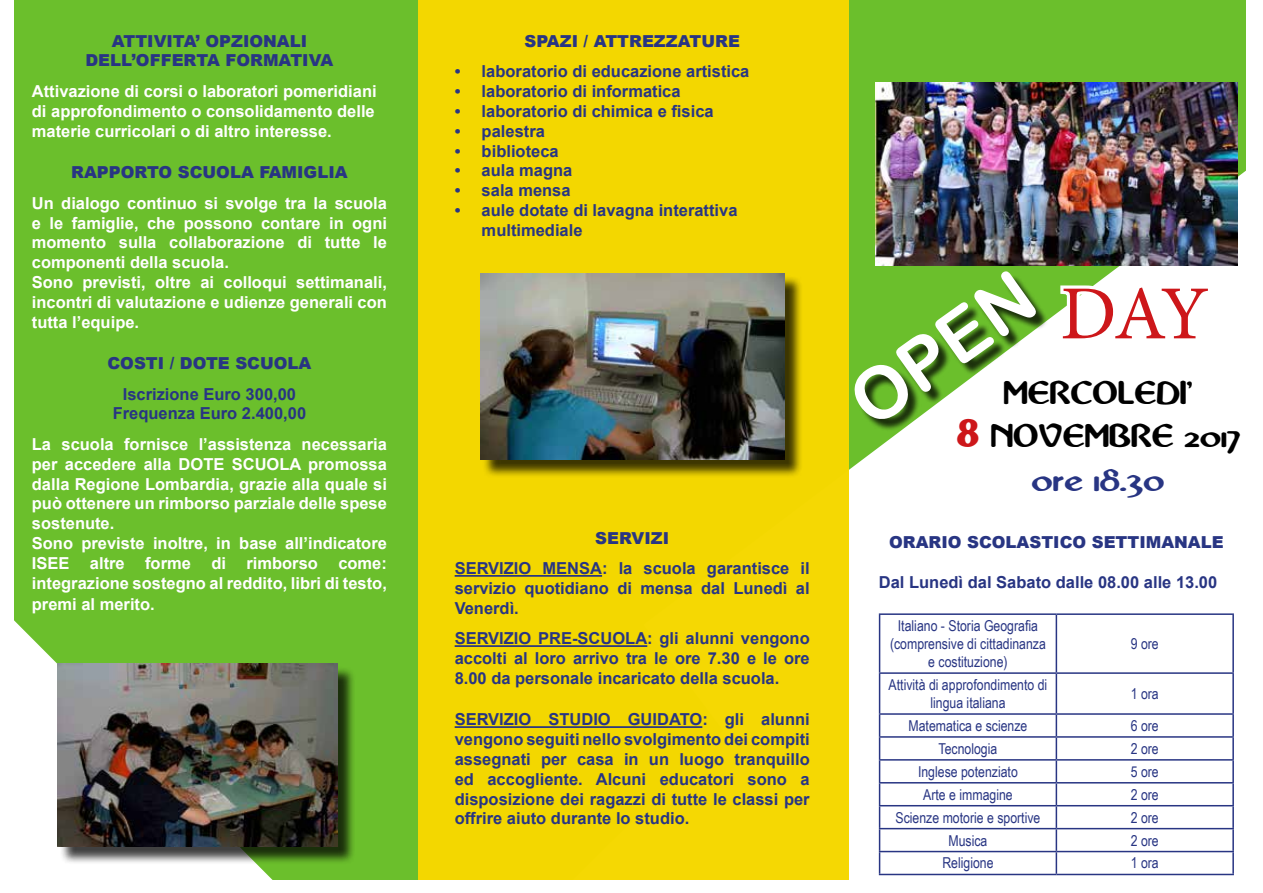
<style>
.page{position:relative;width:1263px;height:893px;background:#fff}
.page>*{position:absolute;margin:0;border:0;box-sizing:border-box;transform-origin:0 0}
.t1{font:76.35px "Minion Pro";color:#cd171a}
.t2{font:72px "Arial Rounded MT Bold";color:#fff}
.t3{font:36px/43.2px "Abbey Medium Wd";color:#000;text-align:center}
.t4{font:700 16.5px/19.8px "Arial";color:#283583;text-align:justify}
.t5{font:700 16.5px/19.8px "Arial";color:#fff}
.t6{font:900 16.5px/19.8px "Arial";color:#283583;text-align:center}
.t7{font:15px/18px "Arial Narrow";color:#283583;text-align:center}
.s1{font-family:"Cancun Plain";color:#cd171a}
.s2{color:#283583}
</style>
<div class="page">
<div style="left:14px;top:0;width:1232px;height:880px;background:#6bbf2c"></div>
<svg style="left:849px;top:159px;width:397px;height:721px"></svg>
<div style="left:419px;top:0;width:430px;height:893px;background:#f5d800"></div>
<hr style="left:455px;top:575px;width:147px;height:2px;background:#283583">
<hr style="left:455px;top:645px;width:192px;height:2px;background:#283583">
<hr style="left:455px;top:726px;width:247px;height:2px;background:#283583">
<hr style="left:879px;top:613px;width:177px;height:2px;background:#283583">
<hr style="left:879px;top:615px;width:1px;height:57px;background:#283583">
<hr style="left:1056px;top:613px;width:178px;height:2px;background:#283583">
<hr style="left:1056px;top:615px;width:1px;height:57px;background:#283583">
<hr style="left:1232px;top:615px;width:2px;height:57px;background:#283583">
<hr style="left:879px;top:672px;width:177px;height:2px;background:#283583">
<hr style="left:879px;top:674px;width:1px;height:39px;background:#283583">
<hr style="left:1056px;top:672px;width:178px;height:2px;background:#283583">
<hr style="left:1056px;top:674px;width:1px;height:39px;background:#283583">
<hr style="left:1232px;top:674px;width:2px;height:39px;background:#283583">
<hr style="left:879px;top:713px;width:177px;height:2px;background:#283583">
<hr style="left:1056px;top:713px;width:178px;height:2px;background:#283583">
<hr style="left:1232px;top:715px;width:2px;height:21px;background:#283583">
<hr style="left:879px;top:736px;width:177px;height:2px;background:#283583">
<hr style="left:1056px;top:736px;width:178px;height:2px;background:#283583">
<hr style="left:1232px;top:738px;width:2px;height:21px;background:#283583">
<hr style="left:879px;top:759px;width:177px;height:2px;background:#283583">
<hr style="left:1056px;top:759px;width:178px;height:2px;background:#283583">
<hr style="left:1232px;top:761px;width:2px;height:21px;background:#283583">
<hr style="left:879px;top:782px;width:177px;height:1px;background:#283583">
<hr style="left:1056px;top:782px;width:178px;height:1px;background:#283583">
<hr style="left:1232px;top:783px;width:2px;height:22px;background:#283583">
<hr style="left:879px;top:805px;width:177px;height:1px;background:#283583">
<hr style="left:1056px;top:805px;width:178px;height:1px;background:#283583">
<hr style="left:1232px;top:806px;width:2px;height:22px;background:#283583">
<hr style="left:879px;top:828px;width:177px;height:1px;background:#283583">
<hr style="left:1056px;top:828px;width:178px;height:1px;background:#283583">
<hr style="left:1232px;top:829px;width:2px;height:22px;background:#283583">
<hr style="left:879px;top:851px;width:177px;height:1px;background:#283583">
<svg style="left:879px;top:715px;width:1px;height:159px"></svg>
<hr style="left:1056px;top:851px;width:178px;height:1px;background:#283583">
<svg style="left:1056px;top:715px;width:1px;height:159px"></svg>
<hr style="left:1232px;top:852px;width:2px;height:22px;background:#283583">
<hr style="left:879px;top:874px;width:177px;height:1px;background:#283583">
<hr style="left:1056px;top:874px;width:178px;height:1px;background:#283583">
<div style="left:482px;top:275px;width:321px;height:203px;background:#000;opacity:.75"></div>
<img style="left:480px;top:273px;width:304px;height:186px">
<div style="left:60px;top:666px;width:296px;height:199px;background:#000;opacity:.75"></div>
<img style="left:57px;top:664px;width:280px;height:182px">
<img style="left:875px;top:83px;width:362px;height:182px">
<div style="left:0;top:880px;width:904px;height:13px;background:#fff"></div>
<div style="left:858px;top:275px;width:190px;height:157px;background:#000;opacity:.75"></div>
<svg style="left:1056px;top:280px;width:158px;height:65px"></svg>
<p class="t6" style="left:85px;top:30px;width:249px">ATTIVITA’ OPZIONALI<br>DELL’OFFERTA FORMATIVA</p>
<p class="t5" style="left:32px;top:82px;width:346px;text-align:justify">Attivazione di corsi o laboratori pomeridiani di approfondimento o consolidamento delle materie curricolari o di altro interesse.</p>
<p class="t6" style="left:71px;top:162px;width:278px">RAPPORTO SCUOLA FAMIGLIA</p>
<p class="t5" style="left:32px;top:193px;width:357px">Un dialogo continuo si svolge tra la scuola e le famiglie, che possono contare in ogni momento sulla collaborazione di tutte le componenti della scuola.<br>Sono previsti, oltre ai colloqui settimanali, incontri di valutazione e udienze generali con tutta l’equipe.</p>
<p class="t6" style="left:107px;top:353px;width:205px">COSTI / DOTE SCUOLA</p>
<p class="t4" style="left:113px;top:384px;width:195px;text-align:center">Iscrizione Euro 300,00<br>Frequenza Euro 2.400,00</p>
<p class="t5" style="left:32px;top:435px;width:357px">La scuola fornisce l’assistenza necessaria per accedere alla DOTE SCUOLA promossa dalla Regione Lombardia, grazie alla quale si può ottenere un rimborso parziale delle spese sostenute.<br>Sono previste inoltre, in base all’indicatore ISEE altre forme di rimborso come: integrazione sostegno al reddito, libri di testo,</p>
<p class="t5" style="left:32px;top:595px;width:124px">premi al merito.</p>
<p class="t6" style="left:524px;top:30px;width:217px">SPAZI / ATTREZZATURE</p>
<p class="t4" style="left:455px;top:62px;width:296px">• laboratorio di educazione artistica</p>
<p class="t4" style="left:455px;top:82px;width:227px">• laboratorio di informatica</p>
<p class="t4" style="left:455px;top:102px;width:261px">• laboratorio di chimica e fisica</p>
<p class="t4" style="left:455px;top:121px;width:92px">• palestra</p>
<p class="t4" style="left:455px;top:141px;width:106px">• biblioteca</p>
<p class="t4" style="left:455px;top:161px;width:119px">• aula magna</p>
<p class="t4" style="left:455px;top:181px;width:117px">• sala mensa</p>
<p class="t4" style="left:482px;top:201px;width:257px;text-indent:-27px">• aule dotate di lavagna interattiva multimediale</p>
<p class="t6" style="left:595px;top:527px;width:75px">SERVIZI</p>
<p class="t4" style="left:455px;top:559px;width:357px">SERVIZIO MENSA: la scuola garantisce il servizio quotidiano di mensa dal Lunedì al Venerdì.</p>
<p class="t4" style="left:455px;top:629px;width:357px">SERVIZIO PRE-SCUOLA: gli alunni vengono accolti al loro arrivo tra le ore 7.30 e le ore 8.00 da personale incaricato della scuola.</p>
<p class="t4" style="left:455px;top:710px;width:357px">SERVIZIO STUDIO GUIDATO: gli alunni vengono seguiti nello svolgimento dei compiti assegnati per casa in un luogo tranquillo ed accogliente. Alcuni educatori sono a disposizione dei ragazzi di tutte le classi per offrire aiuto durante lo studio.</p>
<h2 class="t2" style="left:833px;top:373px;width:209px;rotate:-35deg">OPEN</h2>
<h1 class="t1" style="left:1060px;top:263px;width:150px">DAY</h1>
<h3 class="t3" style="left:955px;top:374px;width:287px">MERCOLEDI’<br><span class="s1">8</span> NOVEMBRE 2017 <span class="s2">ore 18.30</span></h3>
<p class="t6" style="left:889px;top:532px;width:336px">ORARIO SCOLASTICO SETTIMANALE</p>
<p class="t4" style="left:879px;top:572px;width:340px">Dal Lunedì dal Sabato dalle 08.00 alle 13.00</p>
<p class="t7" style="left:890px;top:616px;width:157px">Italiano - Storia Geografia (comprensive di cittadinanza e costituzione)</p>
<p class="t7" style="left:1131px;top:634px;width:30px">9 ore</p>
<p class="t7" style="left:889px;top:675px;width:160px">Attività di approfondimento di lingua italiana</p>
<p class="t7" style="left:1131px;top:684px;width:30px">1 ora</p>
<p class="t7" style="left:908px;top:716px;width:120px">Matematica e scienze</p>
<p class="t7" style="left:1131px;top:716px;width:30px">6 ore</p>
<p class="t7" style="left:938px;top:739px;width:60px">Tecnologia</p>
<p class="t7" style="left:1131px;top:739px;width:30px">2 ore</p>
<p class="t7" style="left:918px;top:762px;width:101px">Inglese potenziato</p>
<p class="t7" style="left:1131px;top:762px;width:30px">5 ore</p>
<p class="t7" style="left:923px;top:785px;width:91px">Arte e immagine</p>
<p class="t7" style="left:1131px;top:785px;width:30px">2 ore</p>
<p class="t7" style="left:895px;top:808px;width:146px">Scienze motorie e sportive</p>
<p class="t7" style="left:1131px;top:808px;width:30px">2 ore</p>
<p class="t7" style="left:948px;top:831px;width:40px">Musica</p>
<p class="t7" style="left:1131px;top:831px;width:30px">2 ore</p>
<p class="t7" style="left:942px;top:854px;width:53px">Religione</p>
<p class="t7" style="left:1131px;top:854px;width:30px">1 ora</p>
</div>
